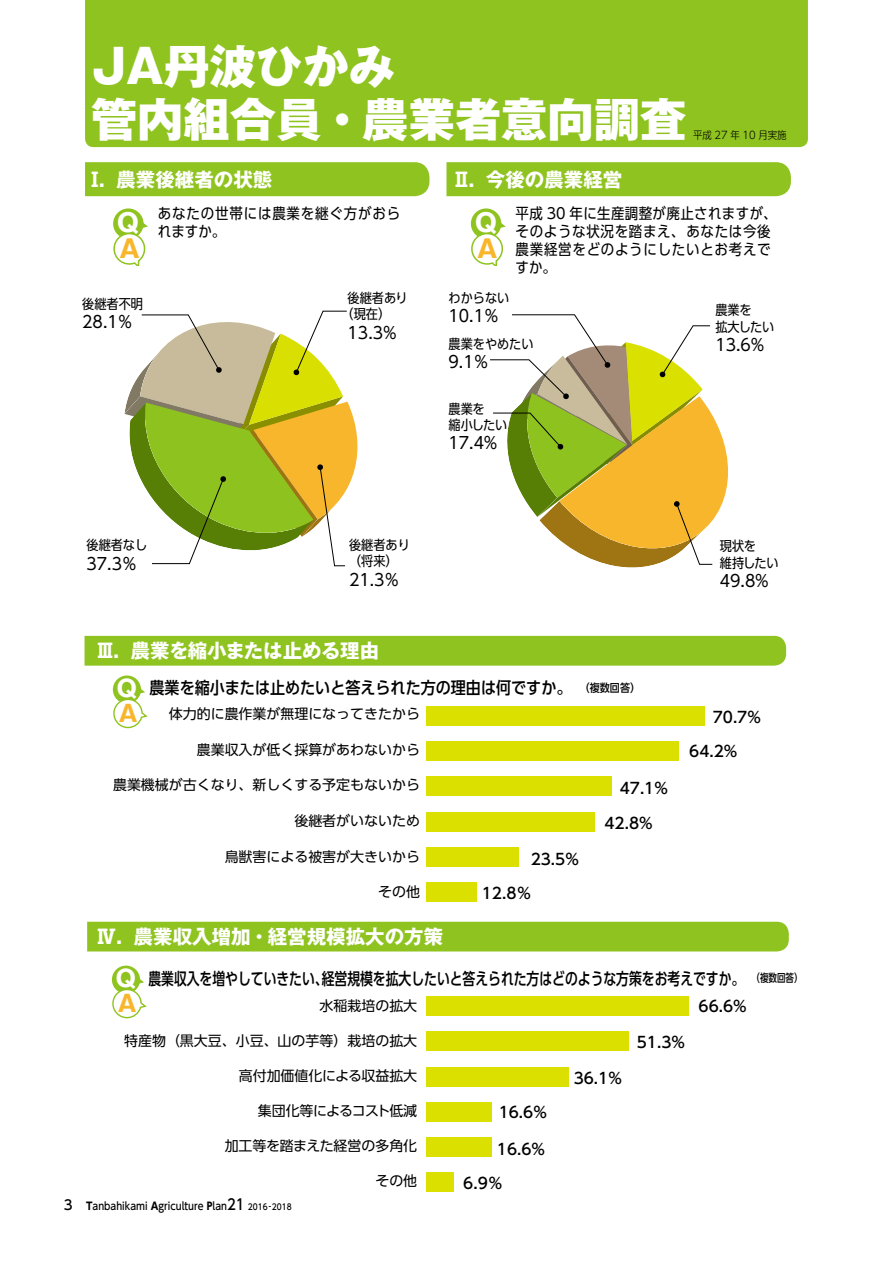
<style>
.page{position:relative;width:893px;height:1263px;background:#fff}
.page>*{position:absolute;margin:0;border:0;box-sizing:border-box;transform-origin:0 0}
.t1{font:800 46.2px/52.5px "Gothic MB101 Pr 6";color:#fff}
.t2{font:700 24.9px "Gothic MB101 Pr 6";color:#f8b62d}
.t3{font:700 24.9px "Gothic MB101 Pr 6";color:#fff}
.t4{font:700 23.1px "Gothic MB101 Pr 6";color:#f8b62d}
.t5{font:700 19.5px "Gothic MB101 Pr 6";color:#fff}
.t6{font:500 16.8px "UD Shin Go C Oniz Pr 6";color:#000;scale:.85 1}
.t7{font:500 16.8px "UD Shin Go C Oniz Pr 6";color:#000}
.t8{font:16.5px "UD Shin Go C Oniz Pr 6";color:#000}
.t9{font:500 15.3px "UD Shin Go Pro";color:#000}
.t10{font:15px/18px "UD Shin Go C Oniz Pr 6";letter-spacing:.045em;color:#000}
.t11{font:13.95px "UD Shin Go Pro";color:#000}
.t12{font:13.95px "UD Shin Go Pr 6";color:#000}
.t13{font:13.95px "UD Shin Go Pr 6";letter-spacing:-.045em;color:#000}
.t14{font:13.5px/16.5px "UD Shin Go C Oniz Pr 6";color:#000}
.t15{font:500 10.5px "UD Shin Go Pr 6";color:#000;scale:.9 1}
.t16{font:300 10.5px "UD Shin Go C Oniz Pr 6";color:#000}
.s1{font-family:"Gothic MB101 Pr 6";font-weight:700;font-size:23.1px;color:#fff}
.s2{font-size:11.1px}
.s3{font-size:13.5px}
.s4{font-weight:700}
.s5{font-size:14.7px}
.s6{font-size:8.4px}
</style>
<div class="page">
<div style="left:85px;top:162px;width:344px;height:34px;background:#8fc31f"></div>
<div style="left:446px;top:162px;width:345px;height:34px;background:#8fc31f"></div>
<div style="left:85px;top:0;width:723px;height:147px;background:#8fc31f"></div>
<svg style="left:490px;top:314px;width:238px;height:253px"></svg>
<svg style="left:124px;top:310px;width:233px;height:256px"></svg>
<div style="left:471px;top:208px;width:30px;height:31px;background:#8fc31f;border-radius:50%"></div>
<svg style="left:470px;top:221px;width:36px;height:45px"></svg>
<div style="left:113px;top:208px;width:31px;height:31px;background:#8fc31f;border-radius:50%"></div>
<svg style="left:113px;top:221px;width:35px;height:45px"></svg>
<div style="left:426px;top:882px;width:50px;height:20px;background:#dbe000"></div>
<div style="left:426px;top:847px;width:93px;height:20px;background:#dbe000"></div>
<div style="left:426px;top:812px;width:169px;height:19px;background:#dbe000"></div>
<div style="left:426px;top:776px;width:186px;height:20px;background:#dbe000"></div>
<div style="left:426px;top:741px;width:253px;height:20px;background:#dbe000"></div>
<div style="left:426px;top:706px;width:279px;height:20px;background:#dbe000"></div>
<div style="left:113px;top:675px;width:28px;height:29px;background:#8fc31f;border-radius:50%"></div>
<svg style="left:113px;top:687px;width:35px;height:42px"></svg>
<div style="left:426px;top:1172px;width:28px;height:20px;background:#dbe000"></div>
<div style="left:426px;top:1137px;width:66px;height:20px;background:#dbe000"></div>
<div style="left:426px;top:1102px;width:66px;height:20px;background:#dbe000"></div>
<div style="left:426px;top:1066px;width:143px;height:20px;background:#dbe000"></div>
<div style="left:426px;top:1031px;width:202px;height:20px;background:#dbe000"></div>
<div style="left:426px;top:996px;width:263px;height:20px;background:#dbe000"></div>
<div style="left:112px;top:965px;width:28px;height:29px;background:#8fc31f;border-radius:50%"></div>
<svg style="left:112px;top:977px;width:35px;height:42px"></svg>
<div style="left:85px;top:636px;width:701px;height:30px;background:#8fc31f"></div>
<div style="left:87px;top:922px;width:702px;height:29px;background:#8fc31f"></div>
<h1 class="t1" style="left:85px;top:39px;width:602px">ＪＡ丹波ひかみ<br>管内組合員・農業者意向調査</h1>
<p class="t16" style="left:693px;top:127px;width:95px">平成 27 年 10 月実施</p>
<h3 class="t5" style="left:85px;top:163px;width:208px">Ⅰ．農業後継者の状態　</h3>
<p class="t10" style="left:117px;top:204px;width:285px;text-indent:41px">あなたの世帯には農業を継ぐ方がおら<br><sup>Q</sup> れますか。</p>
<h2 class="t2" style="left:120px;top:228px;width:22px">A</h2>
<p class="t14" style="left:82px;top:295px;width:62px">後継者不明</p>
<p class="t8" style="left:82px;top:308px;width:52px">28.1％</p>
<p class="t14" style="left:87px;top:536px;width:62px">後継者なし</p>
<p class="t8" style="left:87px;top:550px;width:52px">37.3％</p>
<p class="t14" style="left:342px;top:289px;width:67px;text-indent:6px">後継者あり（現在）</p>
<p class="t8" style="left:348px;top:319px;width:51px">13.3％</p>
<p class="t14" style="left:349px;top:536px;width:62px">後継者あり（将来）</p>
<p class="t8" style="left:349px;top:566px;width:52px">21.3％</p>
<h3 class="t5" style="left:95px;top:634px;width:305px">Ⅲ．農業を縮小または止める理由　</h3>
<h3 class="t5" style="left:452px;top:163px;width:172px">Ⅱ．今後の農業経営</h3>
<h2 class="t3" style="left:475px;top:202px;width:23px">Q</h2>
<h2 class="t2" style="left:477px;top:228px;width:22px">A</h2>
<p class="t10" style="left:516px;top:204px;width:263px">平成 30 年に生産調整が廃止されますが、そのような状況を踏まえ、あなたは今後農業経営をどのようにしたいとお考えですか。</p>
<p class="t14" style="left:449px;top:289px;width:62px">わからない</p>
<p class="t8" style="left:449px;top:303px;width:52px">10.1％</p>
<p class="t14" style="left:449px;top:335px;width:87px">農業をやめたい</p>
<p class="t8" style="left:449px;top:349px;width:42px">9.1％</p>
<p class="t14" style="left:449px;top:400px;width:60px">農業を<br>縮小したい</p>
<p class="t8" style="left:449px;top:430px;width:51px">17.4％</p>
<p class="t14" style="left:715px;top:301px;width:60px">農業を<br>拡大したい</p>
<p class="t8" style="left:715px;top:331px;width:51px">13.6％</p>
<p class="t14" style="left:720px;top:537px;width:60px">現状を<br>維持したい</p>
<p class="t8" style="left:720px;top:567px;width:51px">49.8％</p>
<p class="t7" style="left:117px;top:675px;width:525px"><span class="s1">Q</span> 農業を縮小または止めたいと答えられた方の理由は何ですか。 <span class="s2">（複数回答）</span></p>
<h3 class="t4" style="left:119px;top:694px;width:20px">A</h3>
<p class="t11" style="left:169px;top:703px;width:253px">体力的に農作業が無理になってきたから</p>
<p class="t11" style="left:197px;top:738px;width:225px">農業収入が低く採算があわないから</p>
<p class="t11" style="left:113px;top:774px;width:308px">農業機械が古くなり、新しくする予定もないから</p>
<p class="t11" style="left:294px;top:809px;width:127px">後継者がいないため</p>
<p class="t11" style="left:225px;top:845px;width:197px">鳥獣害による被害が大きいから</p>
<p class="t11" style="left:378px;top:880px;width:43px">その他</p>
<p class="t9" style="left:620px;top:776px;width:50px">47.1%</p>
<p class="t9" style="left:604px;top:810px;width:50px">42.8%</p>
<p class="t9" style="left:531px;top:846px;width:50px">23.5%</p>
<p class="t9" style="left:482px;top:881px;width:52px">12.8％</p>
<h3 class="t5" style="left:97px;top:920px;width:348px">Ⅳ．農業収入増加・経営規模拡大の方策</h3>
<p class="t9" style="left:713px;top:705px;width:50px">70.7%</p>
<p class="t9" style="left:689px;top:739px;width:50px">64.2%</p>
<p class="t6" style="left:116px;top:965px;width:810px"><span class="s1">Q</span> 農業収入を増やしていきたい、経営規模を拡大したいと答えられた方はどのような方策をお考えですか。 <span class="s2">（複数回答）</span></p>
<h3 class="t4" style="left:118px;top:984px;width:20px">A</h3>
<p class="t12" style="left:320px;top:994px;width:99px">水稲栽培の拡大</p>
<p class="t12" style="left:124px;top:1029px;width:295px">特産物（黒大豆、小豆、山の芋等）栽培の拡大</p>
<p class="t12" style="left:239px;top:1064px;width:180px">高付加価値化による収益拡大</p>
<p class="t13" style="left:258px;top:1099px;width:161px">集団化等によるコスト低減</p>
<p class="t12" style="left:225px;top:1134px;width:194px">加工等を踏まえた経営の多角化</p>
<p class="t12" style="left:375px;top:1169px;width:43px">その他</p>
<p class="t9" style="left:698px;top:994px;width:50px">66.6%</p>
<p class="t9" style="left:637px;top:1030px;width:50px">51.3%</p>
<p class="t9" style="left:574px;top:1066px;width:50px">36.1%</p>
<p class="t9" style="left:499px;top:1099px;width:50px">16.6%</p>
<p class="t9" style="left:497px;top:1137px;width:50px">16.6%</p>
<p class="t9" style="left:463px;top:1171px;width:41px">6.9％</p>
<p class="t15" style="left:64px;top:1198px;width:255px"><span class="s3">3　</span><span class="s4">T</span>anbahikami <span class="s4">A</span>griculture <span class="s4">P</span>lan<span class="s5">21</span> <span class="s6">2016 -2018</span></p>
</div>
